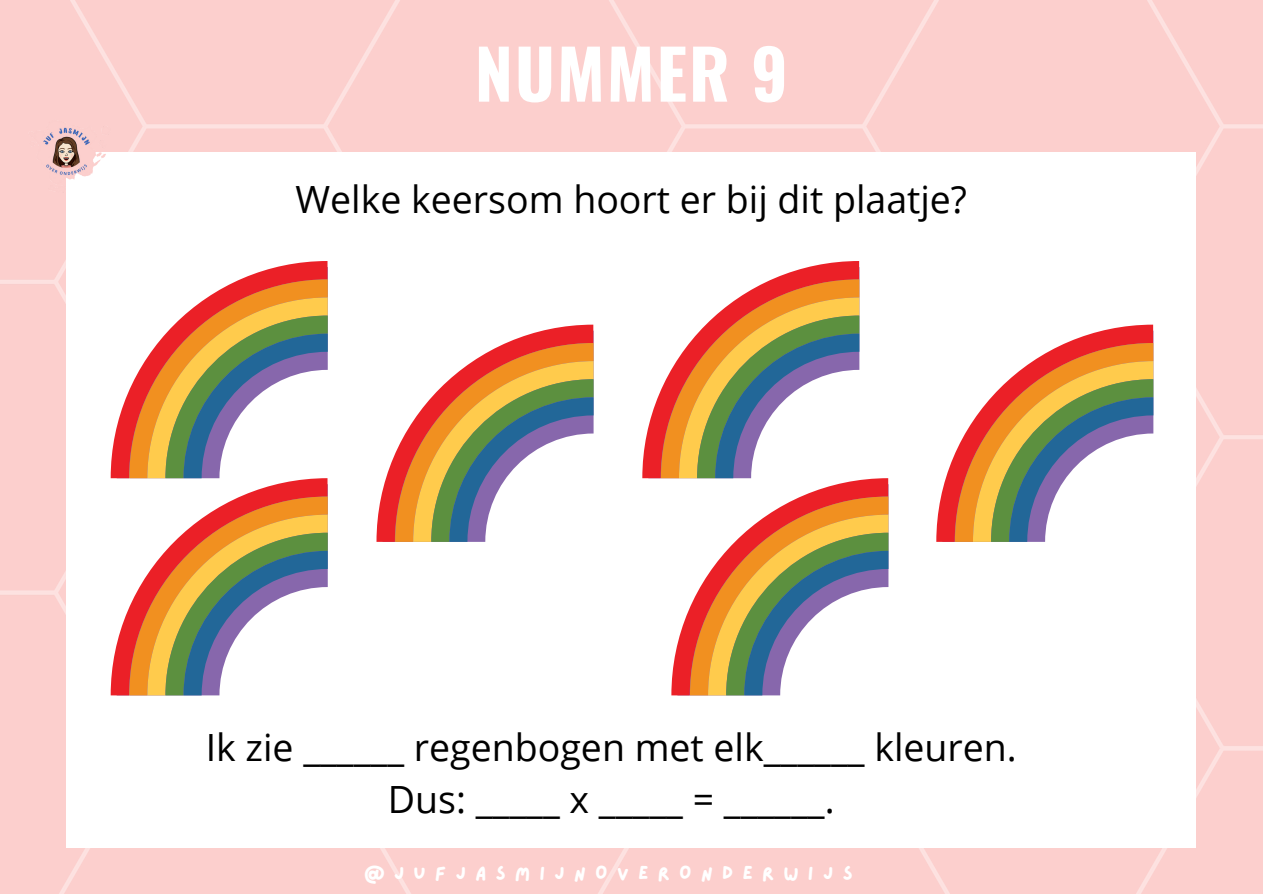
<style>
.page{position:relative;width:1263px;height:894px;background:#fff}
.page>*{position:absolute;margin:0;border:0;box-sizing:border-box;transform-origin:0 0}
.t1{font:700 67.95px "Oswald";letter-spacing:.03em;color:#fff}
.t2{font:37.5px "Open Sans";color:#000}
.t3{font:19.2px "Lazydog";letter-spacing:.475em;color:#fff}
</style>
<div class="page">
<div style="left:0;top:0;width:1263px;height:893px;background:#fccfcd"></div>
<div style="left:67px;top:152px;width:1129px;height:695px;background:#fff"></div>
<img style="left:23px;top:108px;width:87px;height:88px">
<svg style="left:111px;top:261px;width:216px;height:217px"></svg>
<svg style="left:117px;top:267px;width:211px;height:211px"></svg>
<svg style="left:111px;top:478px;width:216px;height:217px"></svg>
<svg style="left:117px;top:484px;width:211px;height:211px"></svg>
<svg style="left:376px;top:324px;width:217px;height:217px"></svg>
<svg style="left:382px;top:330px;width:212px;height:211px"></svg>
<svg style="left:642px;top:261px;width:217px;height:217px"></svg>
<svg style="left:648px;top:267px;width:211px;height:211px"></svg>
<svg style="left:671px;top:478px;width:217px;height:217px"></svg>
<svg style="left:677px;top:484px;width:211px;height:211px"></svg>
<svg style="left:936px;top:324px;width:217px;height:217px"></svg>
<svg style="left:942px;top:330px;width:211px;height:211px"></svg>
<p class="t1" style="left:475px;top:21px;width:314px">NUMMER 9</p>
<p class="t2" style="left:295px;top:173px;width:673px">Welke keersom hoort er bij dit plaatje?</p>
<p class="t2" style="left:206px;top:720px;width:813px">Ik zie ______ regenbogen met elk______ kleuren.</p>
<p class="t2" style="left:388px;top:772px;width:448px">Dus: _____ x _____ = ______.</p>
<p class="t3" style="left:364px;top:863px;width:490px">@JUFJASMIJNOVERONDERWIJS</p>
</div>
